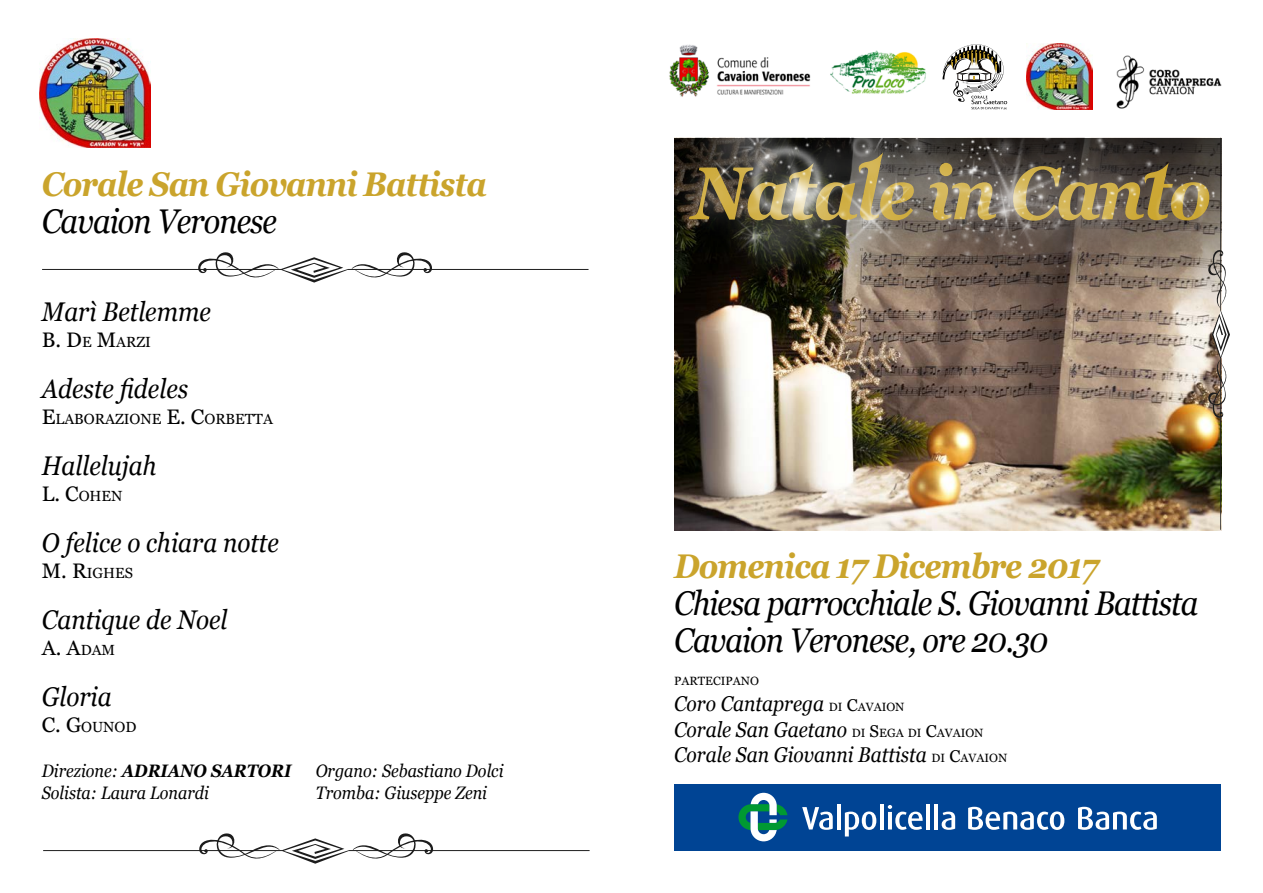
<style>
.page{position:relative;width:1263px;height:893px;background:#fff}
.page>*{position:absolute;margin:0;border:0;box-sizing:border-box;transform-origin:0 0}
.t1{font:italic 34.2px/37px "Georgia";letter-spacing:-.03em;color:#000;scale:.9 1}
.t2{font:italic 700 34.2px "Georgia";letter-spacing:-.03em;color:#caa42c;scale:.9 1}
.t3{font:italic 27px "Georgia";color:#000;scale:.9 1}
.t4{font:italic 21.45px/25.7px "Georgia";color:#000;scale:.9 1}
.t5{font:21px "Georgia";color:#000}
.t6{font:italic 18px/22.5px "Georgia";color:#000;scale:.9 1}
.t7{font:14.7px "Georgia";color:#000}
.t8{font:12px "Georgia";color:#000}
.s1{font-size:21px}
.s2{font-size:14.7px}
.s3{font-weight:700}
.s4{font-style:normal;font-size:12px}
.s5{font-style:normal;font-size:17.1px}
</style>
<div class="page">
<img style="left:674px;top:138px;width:15px;height:148px">
<img style="left:689px;top:138px;width:541px;height:392px">
<img style="left:669px;top:44px;width:142px;height:53px">
<img style="left:830px;top:50px;width:96px;height:44px">
<img style="left:1116px;top:55px;width:106px;height:54px">
<div style="left:674px;top:785px;width:547px;height:66px;background:#004494"></div>
<svg style="left:802px;top:807px;width:31px;height:23px"></svg>
<hr style="left:837px;top:804px;width:4px;height:25px;background:#fff">
<svg style="left:845px;top:811px;width:31px;height:25px"></svg>
<hr style="left:880px;top:804px;width:4px;height:25px;background:#fff">
<svg style="left:888px;top:805px;width:35px;height:25px"></svg>
<hr style="left:926px;top:804px;width:4px;height:25px;background:#fff">
<hr style="left:934px;top:804px;width:4px;height:25px;background:#fff">
<svg style="left:942px;top:812px;width:13px;height:18px"></svg>
<svg style="left:968px;top:807px;width:96px;height:23px"></svg>
<svg style="left:1078px;top:807px;width:79px;height:23px"></svg>
<svg style="left:738px;top:793px;width:49px;height:48px"></svg>
<svg style="left:942px;top:44px;width:65px;height:66px"></svg>
<img style="left:1026px;top:44px;width:67px;height:65px">
<svg style="left:42px;top:252px;width:546px;height:31px"></svg>
<svg style="left:43px;top:833px;width:547px;height:31px"></svg>
<img style="left:40px;top:38px;width:111px;height:110px">
<h1 class="t2" style="left:42px;top:164px;width:496px">Corale San Giovanni Battista</h1>
<h1 class="t1" style="left:42px;top:202px;width:263px">Cavaion Veronese</h1>
<p class="t3" style="left:42px;top:296px;width:189px">Marì Betlemme</p>
<p class="t7" style="left:42px;top:333px;width:111px"><span class="s1">B. D</span>E <span class="s1">M</span>ARZI</p>
<p class="t3" style="left:42px;top:373px;width:164px">Adeste fideles</p>
<p class="t7" style="left:42px;top:410px;width:233px"><span class="s1">E</span>LABORAZIONE <span class="s1">E. C</span>ORBETTA</p>
<p class="t3" style="left:42px;top:450px;width:129px">Hallelujah</p>
<p class="t7" style="left:42px;top:487px;width:82px"><span class="s1">L. C</span>OHEN</p>
<p class="t3" style="left:42px;top:527px;width:265px">O felice o chiara notte</p>
<p class="t7" style="left:42px;top:564px;width:91px"><span class="s1">M. R</span>IGHES</p>
<p class="t3" style="left:42px;top:604px;width:208px">Cantique de Noel</p>
<p class="t5" style="left:42px;top:635px;width:74px">A. A<span class="s2">DAM</span></p>
<p class="t3" style="left:42px;top:681px;width:79px">Gloria</p>
<p class="t7" style="left:42px;top:718px;width:96px"><span class="s1">C. G</span>OUNOD</p>
<p class="t6" style="left:42px;top:759px;width:279px">Direzione: <span class="s3">ADRIANO SARTORI<br></span>Solista: Laura Lonardi</p>
<p class="t6" style="left:316px;top:759px;width:210px">Organo: Sebastiano Dolci<br>Tromba: Giuseppe Zeni</p>
<h1 class="t2" style="left:674px;top:547px;width:474px">Domenica 17 Dicembre 2017</h1>
<h1 class="t1" style="left:674px;top:585px;width:584px">Chiesa parrocchiale S. Giovanni Battista<br>Cavaion Veronese, ore 20.30</h1>
<p class="t8" style="left:674px;top:674px;width:86px">PARTECIPANO</p>
<p class="t4" style="left:674px;top:691px;width:371px">Coro Cantaprega <span class="s4">DI</span> <span class="s5">C</span><span class="s4">AVAION<br></span>Corale San Gaetano <span class="s4">DI</span> <span class="s5">S</span><span class="s4">EGA DI</span> <span class="s5">C</span><span class="s4">AVAION<br></span>Corale San Giovanni Battista <span class="s4">DI</span> <span class="s5">C</span><span class="s4">AVAION</span></p>
</div>
